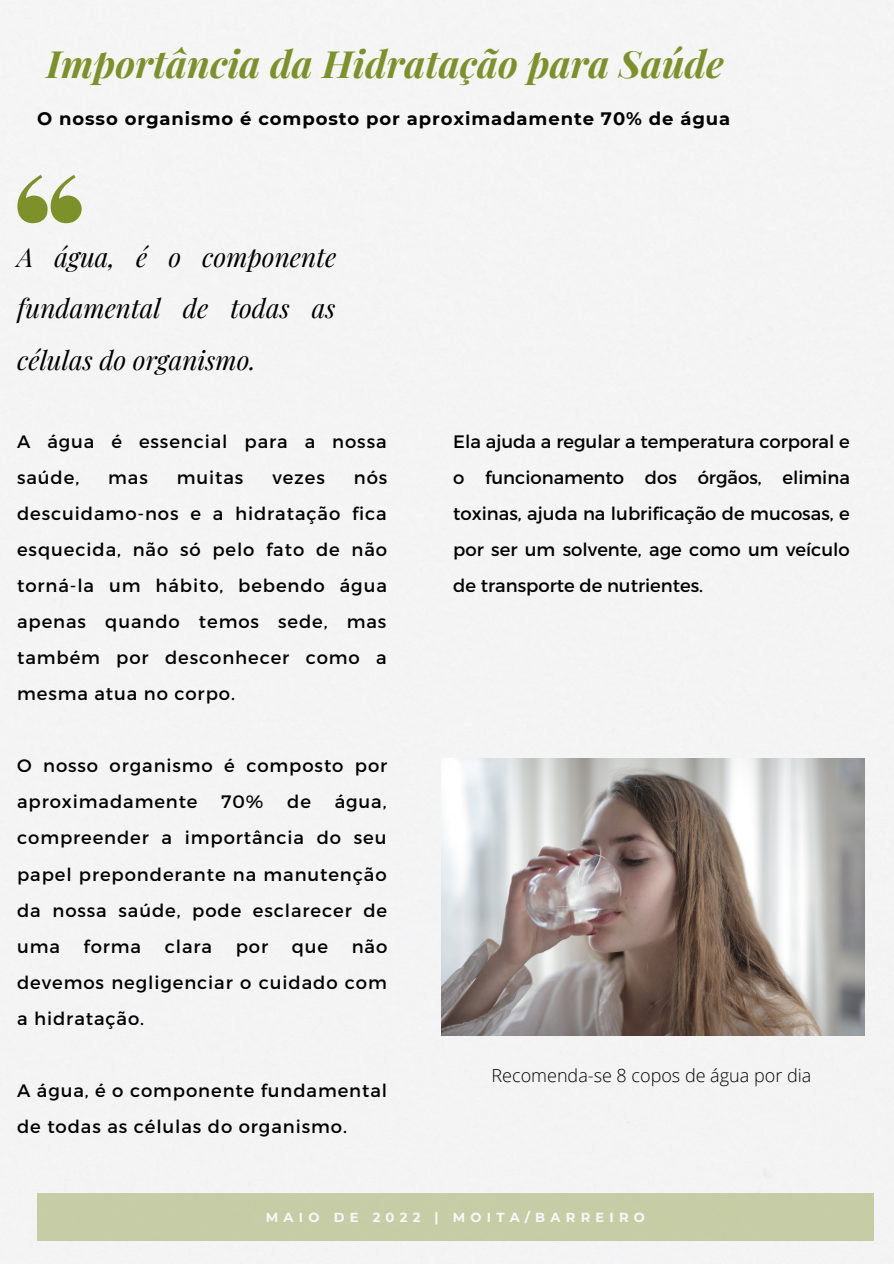
<style>
.page{position:relative;width:894px;height:1264px;background:#fff}
.page>*{position:absolute;margin:0;border:0;box-sizing:border-box;transform-origin:0 0}
.t1{font:italic 700 37.65px "Playfair Display";color:#7d912a}
.t2{font:italic 26.25px/51.8px "Playfair Display";color:#000;text-align:justify}
.t3{font:18px/36px "Montserrat";letter-spacing:.05em;color:#000;text-align:justify}
.t4{font:700 18px "Montserrat";letter-spacing:.05em;color:#000}
.t5{font:300 18px "Open Sans";color:#000}
.t6{font:700 13.05px "Montserrat";letter-spacing:.4em;color:#fff}
</style>
<div class="page">
<div style="left:0;top:0;width:893px;height:1263px;background:#f4f4f5"></div>
<svg style="left:17px;top:175px;width:65px;height:48px"></svg>
<div style="left:37px;top:1193px;width:835px;height:47px;background:#c6cda6"></div>
<img style="left:441px;top:758px;width:423px;height:277px">
<p class="t1" style="left:47px;top:37px;width:678px">Importância da Hidratação para Saúde</p>
<p class="t4" style="left:37px;top:108px;width:694px">O nosso organismo é composto por aproximadamente 70% de água</p>
<p class="t2" style="left:17px;top:230px;width:321px">A água, é o componente fundamental de todas as células do organismo.</p>
<p class="t3" style="left:17px;top:422px;width:371px">A água é essencial para a nossa saúde,</p>
<p class="t3" style="left:17px;top:458px;width:371px;text-indent:336px">nós descuidamo-nos e a hidratação fica esquecida, não só pelo fato de não torná-la um hábito, bebendo água apenas quando temos sede, mas também por desconhecer como a mesma atua no corpo.</p>
<p class="t3" style="left:108px;top:458px;width:41px">mas</p>
<p class="t3" style="left:177px;top:458px;width:68px">muitas</p>
<p class="t3" style="left:272px;top:458px;width:54px">vezes</p>
<p class="t3" style="left:17px;top:747px;width:371px">O nosso organismo é composto por aproximadamente</p>
<p class="t3" style="left:17px;top:783px;width:371px;text-indent:317px">água, compreender a importância do seu papel preponderante na manutenção da nossa saúde, pode esclarecer de uma</p>
<p class="t3" style="left:221px;top:783px;width:44px">70%</p>
<p class="t3" style="left:287px;top:783px;width:25px">de</p>
<p class="t3" style="left:17px;top:927px;width:371px;text-indent:334px">não devemos negligenciar o cuidado com a hidratação.</p>
<p class="t3" style="left:84px;top:927px;width:59px">forma</p>
<p class="t3" style="left:165px;top:927px;width:49px">clara</p>
<p class="t3" style="left:235px;top:927px;width:34px">por</p>
<p class="t3" style="left:291px;top:927px;width:38px">que</p>
<p class="t3" style="left:17px;top:1071px;width:371px">A água, é o componente fundamental de todas as células do organismo.</p>
<p class="t3" style="left:453px;top:422px;width:398px">Ela ajuda a regular a temperatura corporal e o funcionamento dos órgãos, elimina toxinas, ajuda na lubrificação de mucosas, e por ser um solvente, age como um veículo de transporte de nutrientes.</p>
<p class="t5" style="left:491px;top:1062px;width:321px">Recomenda-se 8 copos de água por dia</p>
<p class="t6" style="left:266px;top:1208px;width:380px">MAIO DE 2022 | MOITA/BARREIRO</p>
</div>
